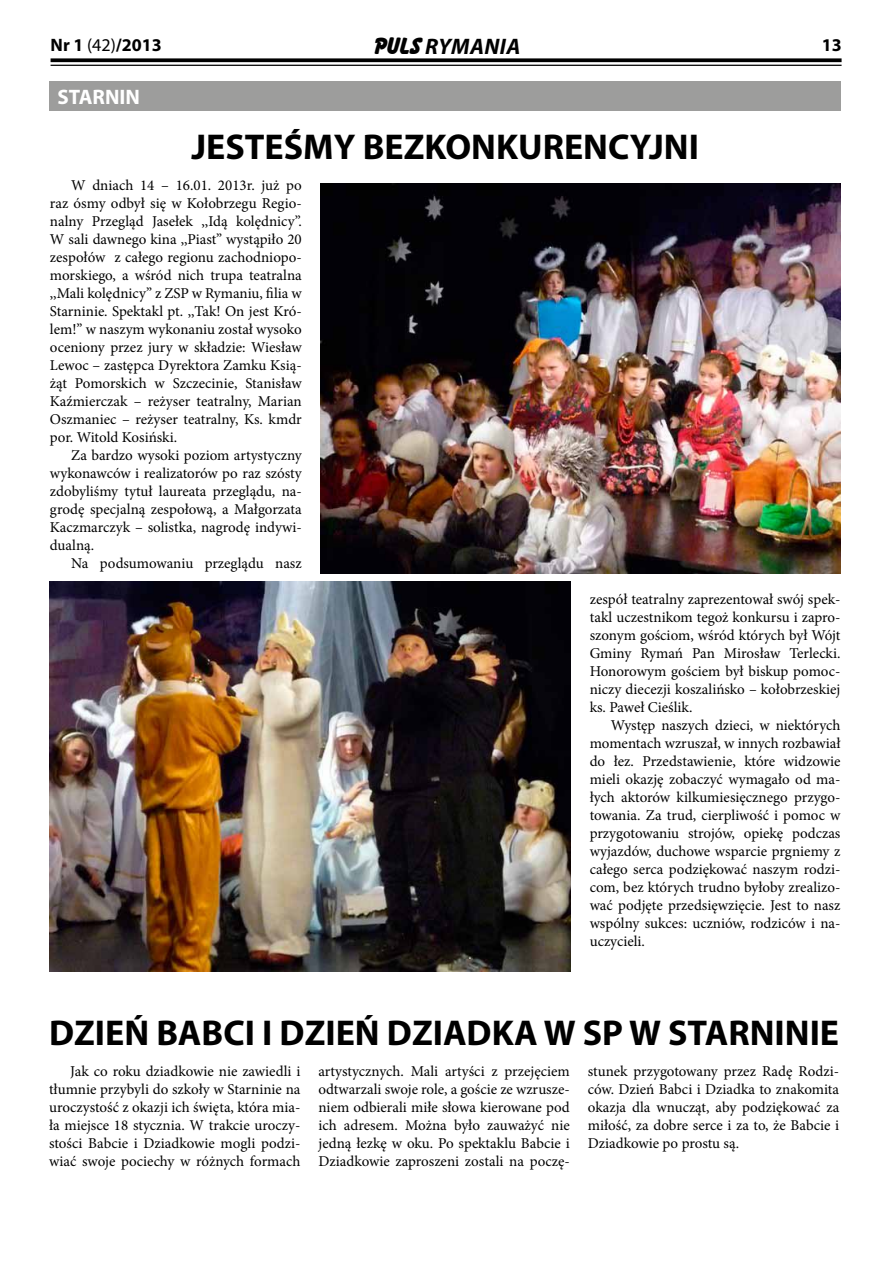
<style>
.page{position:relative;width:893px;height:1263px;background:#fff}
.page>*{position:absolute;margin:0;border:0;box-sizing:border-box;transform-origin:0 0}
.t1{font:700 36px "Myriad Pro";color:#000}
.t2{font:italic 700 22.5px "Myriad Pro";letter-spacing:.02em;color:#000}
.t3{font:700 21px "Myriad Pro";color:#fff}
.t4{font:700 18px "Myriad Pro";color:#000}
.t5{font:15px/18px "Minion Pro";color:#000;text-align:justify}
.s1{font-weight:400}
.s2{font-family:"Bassoon";font-style:normal;font-size:21px}
</style>
<div class="page">
<svg style="left:51px;top:58px;width:791px;height:4px;fill:#000"></svg>
<hr style="left:51px;top:65px;width:791px;height:1px;background:#000">
<div style="left:49px;top:81px;width:791px;height:29px;background:#9d9d9c"></div>
<img style="left:49px;top:581px;width:521px;height:391px">
<img style="left:321px;top:183px;width:520px;height:390px">
<p class="t4" style="left:51px;top:33px;width:113px">Nr 1 <span class="s1">(42)</span>/2013</p>
<h2 class="t2" style="left:372px;top:32px;width:150px"><span class="s2">Puls</span> RYMANIA</h2>
<p class="t4" style="left:822px;top:33px;width:21px">13</p>
<h3 class="t3" style="left:58px;top:83px;width:84px">STARNIN</h3>
<h1 class="t1" style="left:191px;top:124px;width:509px">JESTEŚMY BEZKONKURENCYJNI</h1>
<p class="t5" style="left:50px;top:176px;width:253px;text-indent:21px">W dniach 14 – 16.01. 2013r. już po raz ósmy odbył się w Kołobrzegu Regio&shy;nalny Przegląd Jasełek ,,Idą kolędnicy”.<br>W sali dawnego kina ,,Piast” wystąpiło 20 zespołów z całego regionu zachodniopo&shy;morskiego, a wśród nich trupa teatralna ,,Mali kolędnicy” z ZSP w Rymaniu, filia w Starninie. Spektakl pt. ,,Tak! On jest Kró&shy;lem!” w naszym wykonaniu został wysoko oceniony przez jury w składzie: Wiesław Lewoc – zastępca Dyrektora Zamku Ksią&shy;żąt Pomorskich w Szczecinie, Stanisław Kaźmierczak – reżyser teatralny, Marian Oszmaniec – reżyser teatralny, Ks. kmdr por. Witold Kosiński.</p>
<p class="t5" style="left:50px;top:446px;width:253px;text-indent:21px">Za bardzo wysoki poziom artystyczny wykonawców i realizatorów po raz szósty zdobyliśmy tytuł laureata przeglądu, na&shy;grodę specjalną zespołową, a Małgorzata Kaczmarczyk – solistka, nagrodę indywi&shy;dualną.</p>
<p class="t5" style="left:71px;top:554px;width:232px">Na podsumowaniu przeglądu nasz</p>
<p class="t5" style="left:590px;top:590px;width:252px">zespół teatralny zaprezentował swój spek&shy;takl uczestnikom tegoż konkursu i zapro&shy;szonym gościom, wśród których był Wójt Gminy Rymań Pan Mirosław Terlecki.<br>Honorowym gościem był biskup pomoc&shy;niczy diecezji koszalińsko – kołobrzeskiej ks. Paweł Cieślik.</p>
<p class="t5" style="left:590px;top:716px;width:252px;text-indent:21px">Występ naszych dzieci, w niektórych momentach wzruszał, w innych rozbawiał do łez. Przedstawienie, które widzowie mieli okazję zobaczyć wymagało od ma&shy;łych aktorów kilkumiesięcznego przygo&shy;towania. Za trud, cierpliwość i pomoc w przygotowaniu strojów, opiekę podczas wyjazdów, duchowe wsparcie prgniemy z całego serca podziękować naszym rodzi&shy;com, bez których trudno byłoby zrealizo&shy;wać podjęte przedsięwzięcie. Jest to nasz wspólny sukces: uczniów, rodziców i na&shy;uczycieli.</p>
<h1 class="t1" style="left:49px;top:1009px;width:130px">DZIEŃ BAB</h1>
<h1 class="t1" style="left:223px;top:1009px;width:617px">CI I DZIEŃ DZIADKA W SP W STARNINIE</h1>
<p class="t5" style="left:49px;top:1062px;width:253px;text-indent:21px">Jak co roku dziadkowie nie zawiedli i tłumnie przybyli do szkoły w Starninie na uroczystość z okazji ich święta, która mia&shy;ła miejsce 18 stycznia. W trakcie uroczy&shy;stości Babcie i Dziadkowie mogli podzi&shy;wiać swoje pociechy w różnych formach</p>
<p class="t5" style="left:318px;top:1062px;width:253px">artystycznych. Mali artyści z przejęciem odtwarzali swoje role, a goście ze wzrusze&shy;niem odbierali miłe słowa kierowane pod ich adresem. Można było zauważyć nie jedną łezkę w oku. Po spektaklu Babcie i Dziadkowie zaproszeni zostali na poczę-</p>
<p class="t5" style="left:588px;top:1062px;width:253px">stunek przygotowany przez Radę Rodzi&shy;ców. Dzień Babci i Dziadka to znakomita okazja dla wnucząt, aby podziękować za miłość, za dobre serce i za to, że Babcie i Dziadkowie po prostu są.</p>
</div>
